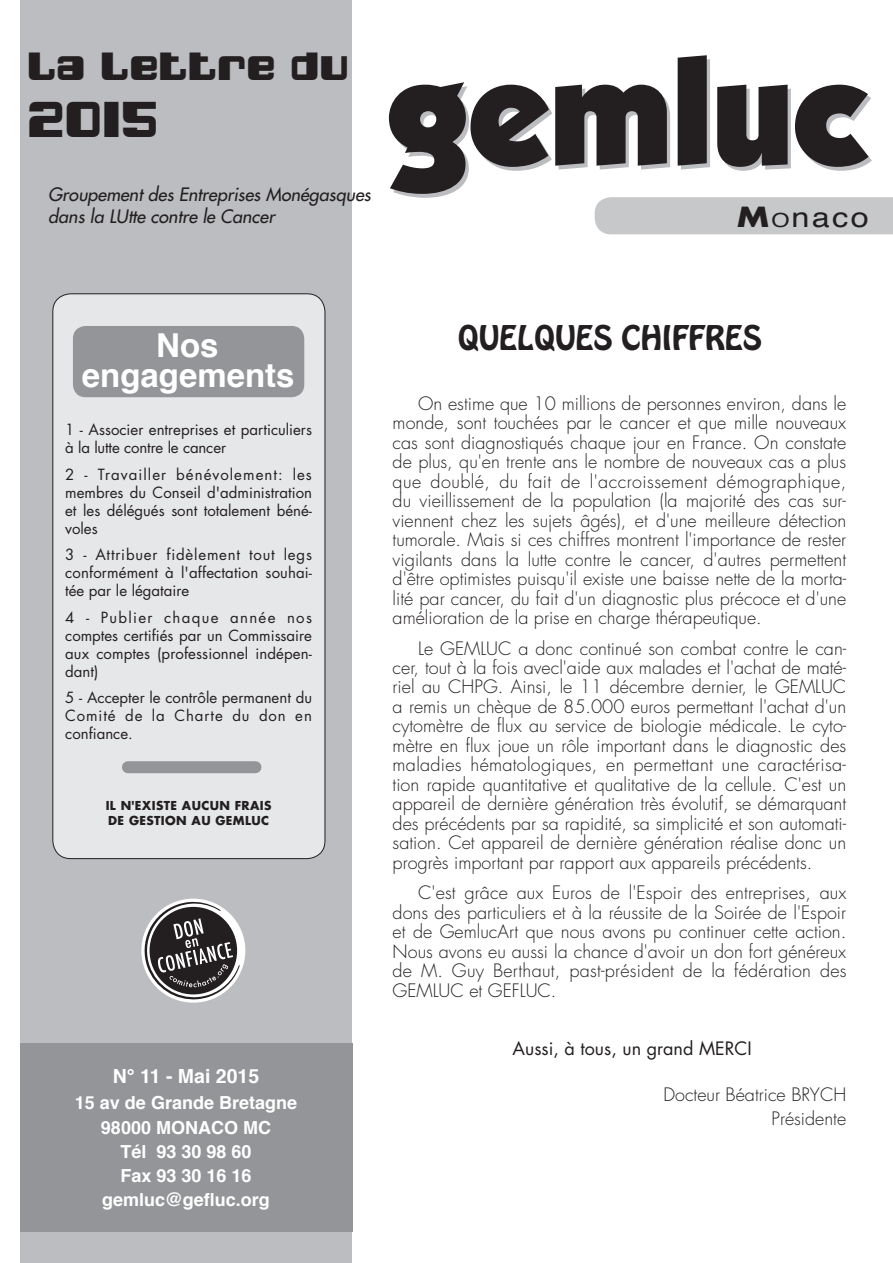
<style>
.page{position:relative;width:893px;height:1263px;background:#fff}
.page>*{position:absolute;margin:0;border:0;box-sizing:border-box;transform-origin:0 0}
.t1{font:900 150px "Itc Kabel";letter-spacing:-.015em;color:#231f20}
.t2{font:48px "Quatron Fat";color:#231f20}
.t3{font:37.5px "Quatron Fat";color:#231f20}
.t4{font:700 33px/30px "Helvetica";color:#fff;text-align:center}
.t5{font:30px "Hobo Std";color:#231f20}
.t6{font:27px "Helvetica";color:#231f20;scale:1.2 1}
.t7{font:700 19.5px "Helvetica";color:#fff}
.t8{font:300 18px/19.5px "Futura";color:#231f20;text-align:justify}
.t9{font:700 18px/24.3px "Helvetica";color:#fff;text-align:center}
.t10{font:italic 18px/21.6px "Futura";color:#231f20}
.t11{font:18px "Futura";color:#231f20}
.t12{font:15px/18px "Futura";color:#231f20;text-align:justify}
.t13{font:700 12px/15px "Futura";letter-spacing:.03em;color:#231f20}
.s1{font-family:"Futura";font-weight:700}
.s2{font-size:19.5px}
</style>
<div class="page">
<div style="left:20px;top:0;width:332px;height:1263px;background:#bcbdc0"></div>
<div style="left:595px;top:197px;width:298px;height:37px;background:#c7c8ca"></div>
<div style="left:53px;top:294px;width:272px;height:565px;background:#e6e7e9;border-radius:18px"></div>
<div style="left:73px;top:326px;width:231px;height:71px;background:#939598;border-radius:13px"></div>
<div style="left:52px;top:293px;width:273px;height:566px;border:1px solid #231f20;border-radius:18px"></div>
<div style="left:20px;top:1043px;width:332px;height:188px;background:#939598"></div>
<div style="left:141px;top:899px;width:104px;height:104px;background:#fff;border-radius:50%"></div>
<svg style="left:143px;top:901px;width:97px;height:100px"></svg>
<div style="left:128px;top:761px;width:127px;height:12px;background:#939598"></div>
<h3 class="t3" style="left:27px;top:45px;width:323px">la lettre du</h3>
<h2 class="t2" style="left:27px;top:93px;width:133px">20I5</h2>
<p class="t10" style="left:48px;top:184px;width:324px">Groupement des Entreprises Monégasques dans la LUtte contre le Cancer</p>
<h1 class="t1" style="left:386px;top:20px;width:482px">gemluc</h1>
<h3 class="t6" style="left:737px;top:197px;width:111px"><span class="s1">M</span><span class="s2">O</span>naco</h3>
<h3 class="t4" style="left:82px;top:330px;width:214px">Nos engagements</h3>
<p class="t12" style="left:65px;top:421px;width:248px">1 - Associer entreprises et particuliers à la lutte contre le cancer</p>
<p class="t12" style="left:65px;top:465px;width:248px">2 - Travailler bénévolement: les membres du Conseil d'administration et les délégués sont totalement béné&shy;voles</p>
<p class="t12" style="left:65px;top:546px;width:248px">3 - Attribuer fidèlement tout legs conformément à l'affectation souhai&shy;tée par le légataire</p>
<p class="t12" style="left:65px;top:608px;width:248px">4 - Publier chaque année nos comptes certifiés par un Commissaire aux comptes (professionnel indépen&shy;dant)</p>
<p class="t12" style="left:65px;top:689px;width:248px">5 - Accepter le contrôle permanent du Comité de la Charte du don en confiance.</p>
<p class="t13" style="left:106px;top:797px;width:167px">IL N'EXISTE AUCUN FRAIS<br>DE GESTION AU GEMLUC</p>
<p class="t7" style="left:113px;top:1060px;width:148px">N° 11 - Mai 2015</p>
<p class="t9" style="left:75px;top:1090px;width:224px">15 av de Grande Bretagne<br>98000 MONACO MC<br>Tél 93 30 98 60<br>Fax 93 30 16 16 gemluc@gefluc.org</p>
<h3 class="t5" style="left:457px;top:317px;width:306px">QUELQUES CHIFFRES</h3>
<p class="t8" style="left:393px;top:394px;width:455px;text-indent:26px">On estime que 10 millions de personnes environ, dans le monde, sont touchées par le cancer et que mille nouveaux cas sont diagnostiqués chaque jour en France. On constate de plus, qu'en trente ans le nombre de nouveaux cas a plus que doublé, du fait de l'accroissement démographique, du vieillissement de la population (la majorité des cas sur&shy;viennent chez les sujets âgés), et d'une meilleure détection tumorale. Mais si ces chiffres montrent l'importance de rester vigilants dans la lutte contre le cancer, d'autres permettent d'être optimistes puisqu'il existe une baisse nette de la morta&shy;lité par cancer, du fait d'un diagnostic plus précoce et d'une amélioration de la prise en charge thérapeutique.</p>
<p class="t8" style="left:393px;top:639px;width:455px;text-indent:26px">Le GEMLUC a donc continué son combat contre le can&shy;cer, tout à la fois avecl'aide aux malades et l'achat de maté&shy;riel au CHPG. Ainsi, le 11 décembre dernier, le GEMLUC a remis un chèque de 85.000 euros permettant l'achat d'un cytomètre de flux au service de biologie médicale. Le cyto&shy;mètre en flux joue un rôle important dans le diagnostic des maladies hématologiques, en permettant une caractérisa&shy;tion rapide quantitative et qualitative de la cellule. C'est un appareil de dernière génération très évolutif, se démarquant des précédents par sa rapidité, sa simplicité et son automati&shy;sation. Cet appareil de dernière génération réalise donc un progrès important par rapport aux appareils précédents.</p>
<p class="t8" style="left:393px;top:883px;width:455px;text-indent:26px">C'est grâce aux Euros de l'Espoir des entreprises, aux dons des particuliers et à la réussite de la Soirée de l'Espoir et de GemlucArt que nous avons pu continuer cette action.<br>Nous avons eu aussi la chance d'avoir un don fort généreux de M. Guy Berthaut, past-président de la fédération des GEMLUC et GEFLUC.</p>
<p class="t11" style="left:513px;top:1037px;width:241px">Aussi, à tous, un grand MERCI</p>
<p class="t8" style="left:663px;top:1083px;width:184px;line-height:23.7px;text-align:right">Docteur Béatrice BRYCH<br>Présidente</p>
</div>
